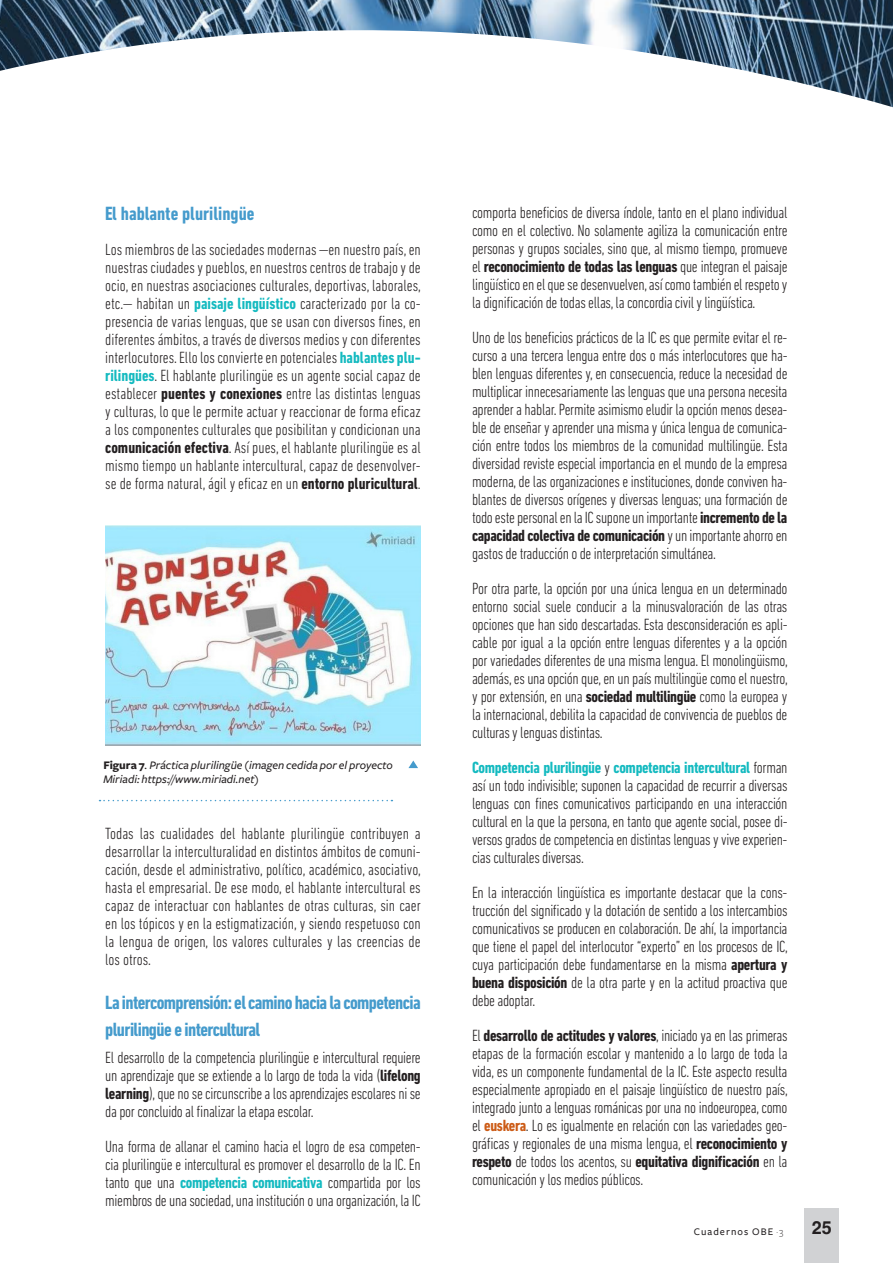
<style>
.page{position:relative;width:893px;height:1263px;background:#fff}
.page>*{position:absolute;margin:0;border:0;box-sizing:border-box;transform-origin:0 0}
.t1{font:700 condensed 19.5px/27px "DIN Next LT Pro";letter-spacing:-.03em;color:#459bcc}
.t2{font:700 condensed 19.5px "DIN Next LT Pro";color:#459bcc}
.t3{font:700 18px "Helvetica";color:#231f20}
.t4{font:300 condensed 16.5px/18px "DIN Next LT Pro";letter-spacing:-.02em;color:#231f20;text-align:justify}
.t5{font:italic 500 12px/13.8px "Freight Sans";color:#231f20}
.t6{font:500 10.5px "Freight Sans";letter-spacing:.1em;color:#231f20}
.s1{font-weight:700;color:#14bac0}
.s2{font-weight:700}
.s3{font-weight:700;font-style:normal}
.s4{font-weight:700;color:#cc5b16}
.s5{font-weight:300}
</style>
<div class="page">
<div style="left:805px;top:1209px;width:34px;height:54px;background:#d1d2d4"></div>
<img style="left:0;top:0;width:893px;height:107px">
<img style="left:105px;top:525px;width:316px;height:220px">
<svg style="left:100px;top:800px;width:292px;height:1px"></svg>
<svg style="left:408px;top:760px;width:10px;height:8px"></svg>
<p class="t2" style="left:105px;top:202px;width:151px">El hablante plurilingüe</p>
<p class="t4" style="left:105px;top:240px;width:317px">Los miembros de las sociedades modernas —en nuestro país, en nuestras ciudades y pueblos, en nuestros centros de trabajo y de ocio, en nuestras asociaciones culturales, deportivas, laborales, etc.— habitan un <span class="s1">paisaje lingüístico</span> caracterizado por la co&shy;presencia de varias lenguas, que se usan con diversos fines, en diferentes ámbitos, a través de diversos medios y con diferentes interlocutores. Ello los convierte en potenciales <span class="s1">hablantes plu&shy;rilingües</span>. El hablante plurilingüe es un agente social capaz de establecer <span class="s2">puentes y conexiones</span> entre las distintas lenguas y culturas, lo que le permite actuar y reaccionar de forma eficaz a los componentes culturales que posibilitan y condicionan una <span class="s2">comunicación efectiva</span>. Así pues, el hablante plurilingüe es al mismo tiempo un hablante intercultural, capaz de desenvolver&shy;se de forma natural, ágil y eficaz en un <span class="s2">entorno pluricultural</span>.</p>
<p class="t5" style="left:103px;top:759px;width:291px"><span class="s3">Figura 7</span>. Práctica plurilingüe (imagen cedida por el proyecto<br>Miriadi: https://www.miriadi.net)</p>
<p class="t4" style="left:105px;top:824px;width:317px">Todas las cualidades del hablante plurilingüe contribuyen a desarrollar la interculturalidad en distintos ámbitos de comuni&shy;cación, desde el administrativo, político, académico, asociativo, hasta el empresarial. De ese modo, el hablante intercultural es capaz de interactuar con hablantes de otras culturas, sin caer en los tópicos y en la estigmatización, y siendo respetuoso con la lengua de origen, los valores culturales y las creencias de los otros.</p>
<p class="t1" style="left:105px;top:989px;width:317px">La intercomprensión: el camino hacia la competencia plurilingüe e intercultural</p>
<p class="t4" style="left:105px;top:1048px;width:317px">El desarrollo de la competencia plurilingüe e intercultural requiere un aprendizaje que se extiende a lo largo de toda la vida (<span class="s2">lifelong learning</span>), que no se circunscribe a los aprendizajes escolares ni se da por concluido al finalizar la etapa escolar.</p>
<p class="t4" style="left:105px;top:1137px;width:317px">Una forma de allanar el camino hacia el logro de esa competen&shy;cia plurilingüe e intercultural es promover el desarrollo de la IC. En tanto que una <span class="s1">competencia comunicativa</span> compartida por los miembros de una sociedad, una institución o una organización, la IC</p>
<p class="t4" style="left:472px;top:203px;width:317px">comporta beneficios de diversa índole, tanto en el plano individual como en el colectivo. No solamente agiliza la comunicación entre personas y grupos sociales, sino que, al mismo tiempo, promueve el <span class="s2">reconocimiento de todas las lenguas</span> que integran el paisaje lingüístico en el que se desenvuelven, así como también el respeto y la dignificación de todas ellas, la concordia civil y lingüística.</p>
<p class="t4" style="left:472px;top:328px;width:317px">Uno de los beneficios prácticos de la IC es que permite evitar el re&shy;curso a una tercera lengua entre dos o más interlocutores que ha&shy;blen lenguas diferentes y, en consecuencia, reduce la necesidad de multiplicar innecesariamente las lenguas que una persona necesita aprender a hablar. Permite asimismo eludir la opción menos desea&shy;ble de enseñar y aprender una misma y única lengua de comunica&shy;ción entre todos los miembros de la comunidad multilingüe. Esta diversidad reviste especial importancia en el mundo de la empresa moderna, de las organizaciones e instituciones, donde conviven ha&shy;blantes de diversos orígenes y diversas lenguas; una formación de todo este personal en la IC supone un importante <span class="s2">incremento de la capacidad colectiva de comunicación</span> y un importante ahorro en gastos de traducción o de interpretación simultánea.</p>
<p class="t4" style="left:472px;top:579px;width:317px">Por otra parte, la opción por una única lengua en un determinado entorno social suele conducir a la minusvaloración de las otras opciones que han sido descartadas. Esta desconsideración es apli&shy;cable por igual a la opción entre lenguas diferentes y a la opción por variedades diferentes de una misma lengua. El monolingüismo, además, es una opción que, en un país multilingüe como el nuestro, y por extensión, en una <span class="s2">sociedad multilingüe</span> como la europea y la internacional, debilita la capacidad de convivencia de pueblos de culturas y lenguas distintas.</p>
<p class="t4" style="left:472px;top:758px;width:317px"><span class="s1">Competencia plurilingüe</span> y <span class="s1">competencia intercultural</span> forman así un todo indivisible; suponen la capacidad de recurrir a diversas lenguas con fines comunicativos participando en una interacción cultural en la que la persona, en tanto que agente social, posee di&shy;versos grados de competencia en distintas lenguas y vive experien&shy;cias culturales diversas.</p>
<p class="t4" style="left:472px;top:883px;width:317px">En la interacción lingüística es importante destacar que la cons&shy;trucción del significado y la dotación de sentido a los intercambios comunicativos se producen en colaboración. De ahí, la importancia que tiene el papel del interlocutor “experto” en los procesos de IC, cuya participación debe fundamentarse en la misma <span class="s2">apertura y buena disposición</span> de la otra parte y en la actitud proactiva que debe adoptar.</p>
<p class="t4" style="left:472px;top:1026px;width:317px">El <span class="s2">desarrollo de actitudes y valores</span>, iniciado ya en las primeras etapas de la formación escolar y mantenido a lo largo de toda la vida, es un componente fundamental de la IC. Este aspecto resulta especialmente apropiado en el paisaje lingüístico de nuestro país, integrado junto a lenguas románicas por una no indoeuropea, como el <span class="s4">euskera</span>. Lo es igualmente en relación con las variedades geo&shy;gráficas y regionales de una misma lengua, el <span class="s2">reconocimiento y respeto</span> de todos los acentos, su <span class="s2">equitativa dignificación</span> en la comunicación y los medios públicos.</p>
<p class="t6" style="left:694px;top:1226px;width:91px">Cuadernos OBE <span class="s5">·3</span></p>
<p class="t3" style="left:812px;top:1217px;width:22px">25</p>
</div>
